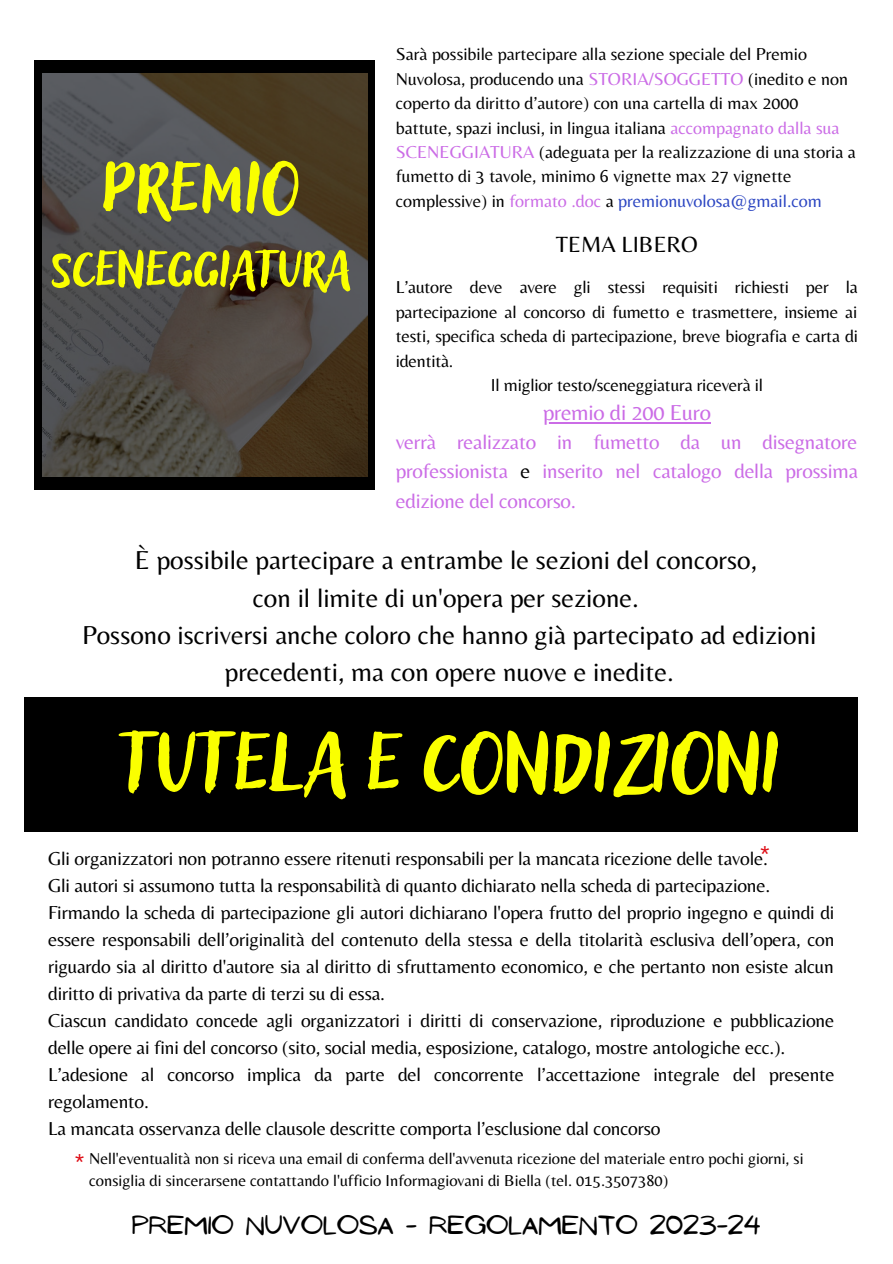
<style>
.page{position:relative;width:893px;height:1264px;background:#fff}
.page>*{position:absolute;margin:0;border:0;box-sizing:border-box;transform-origin:0 0}
.t1{font:107.4px "Adlery Pro Blockletter";color:#faff00}
.t2{font:92.85px "Adlery Pro Blockletter";color:#faff00}
.t3{font:65.55px "Adlery Pro Blockletter";color:#faff00}
.t4{font:27px/37px "Belleza";color:#000;text-align:center}
.t5{font:24px "NF Ananias Regular";color:#000}
.t6{font:23.1px "Arimo";color:#de0a13}
.t7{font:22.95px "Belleza";color:#000}
.t8{font:22.5px "Belleza";letter-spacing:-.01em;color:#cb6ce6}
.t9{font:21px/29.1px "Belleza";letter-spacing:-.01em;color:#cb6ce6;text-align:justify}
.t10{font:19.5px/27px "Belleza";letter-spacing:-.01em;color:#000}
.t11{font:18px/24.5px "Belleza";color:#000}
.t12{font:16.5px/22.5px "Belleza";color:#000}
.s1{color:#cb6ce6}
.s2{color:#2c46c2}
.s3{color:#000}
</style>
<div class="page">
<div style="left:25px;top:697px;width:832px;height:135px;background:#000"></div>
<div style="left:34px;top:60px;width:341px;height:429px;background:#000"></div>
<img style="left:42px;top:74px;width:325px;height:402px">
<hr style="left:543px;top:422px;width:167px;height:2px;background:#cb6ce6">
<p class="t2" style="left:101px;top:125px;width:200px">PREMIO</p>
<p class="t3" style="left:51px;top:224px;width:300px">SCENEGGIATURA</p>
<p class="t11" style="left:396px;top:42px;width:461px">Sarà possibile partecipare alla sezione speciale del Premio Nuvolosa, producendo una <span class="s1">STORIA/SOGGETTO</span> (inedito e non coperto da diritto d’autore) con una cartella di max 2000 battute, spazi inclusi, in lingua italiana <span class="s1">accompagnato dalla sua SCENEGGIATURA</span> (adeguata per la realizzazione di una storia a fumetto di 3 tavole, minimo 6 vignette max 27 vignette complessive) in <span class="s1">formato .doc</span> a <span class="s2">premionuvolosa@gmail.com</span></p>
<p class="t7" style="left:556px;top:231px;width:143px">TEMA LIBERO</p>
<p class="t11" style="left:396px;top:275px;width:464px;text-align:justify">L’autore deve avere gli stessi requisiti richiesti per la partecipazione al concorso di fumetto e trasmettere, insieme ai testi, specifica scheda di partecipazione, breve biografia e carta di identità.</p>
<p class="t11" style="left:491px;top:372px;width:274px">Il miglior testo/sceneggiatura riceverà il</p>
<p class="t8" style="left:543px;top:399px;width:169px">premio di 200 Euro</p>
<p class="t9" style="left:396px;top:427px;width:463px">verrà realizzato in fumetto da un disegnatore professionista <span class="s3">e</span> inserito nel catalogo della prossima edizione del concorso.</p>
<p class="t4" style="left:135px;top:541px;width:623px">È possibile partecipare a entrambe le sezioni del concorso,</p>
<p class="t4" style="left:253px;top:578px;width:387px">con il limite di un'opera per sezione.</p>
<p class="t4" style="left:82px;top:615px;width:736px">Possono iscriversi anche coloro che hanno già partecipato ad edizioni precedenti, ma con opere nuove e inedite.</p>
<p class="t1" style="left:119px;top:689px;width:661px">TUTELA E CONDIZIONI</p>
<p class="t6" style="left:760px;top:840px;width:11px">*</p>
<p class="t10" style="left:48px;top:844px;width:721px">Gli organizzatori non potranno essere ritenuti responsabili per la mancata ricezione delle tavole.</p>
<p class="t10" style="left:48px;top:871px;width:723px">Gli autori si assumono tutta la responsabilità di quanto dichiarato nella scheda di partecipazione.</p>
<p class="t10" style="left:48px;top:898px;width:787px;text-align:justify">Firmando la scheda di partecipazione gli autori dichiarano l'opera frutto del proprio ingegno e quindi di essere responsabili dell’originalità del contenuto della stessa e della titolarità esclusiva dell’opera, con riguardo sia al diritto d'autore sia al diritto di sfruttamento economico, e che pertanto non esiste alcun diritto di privativa da parte di terzi su di essa.</p>
<p class="t10" style="left:48px;top:1006px;width:787px">Ciascun candidato concede agli organizzatori i diritti di conservazione, riproduzione e pubblicazione delle opere ai fini del concorso (sito, social media, esposizione, catalogo, mostre antologiche ecc.).</p>
<p class="t10" style="left:48px;top:1060px;width:787px">L’adesione al concorso implica da parte del concorrente l’accettazione integrale del presente regolamento.</p>
<p class="t10" style="left:48px;top:1114px;width:614px">La mancata osservanza delle clausole descritte comporta l’esclusione dal concorso</p>
<p class="t12" style="left:89px;top:1146px;width:715px">Nell'eventualità non si riceva una email di conferma dell'avvenuta ricezione del materiale entro pochi giorni, si consiglia di sincerarsene contattando l'ufficio Informagiovani di Biella (tel. 015.3507380)</p>
<p class="t6" style="left:75px;top:1148px;width:11px">*</p>
<p class="t5" style="left:132px;top:1211px;width:630px">PREMIO NUVOLOSA - REGOLAMENTO 2023-24</p>
</div>
